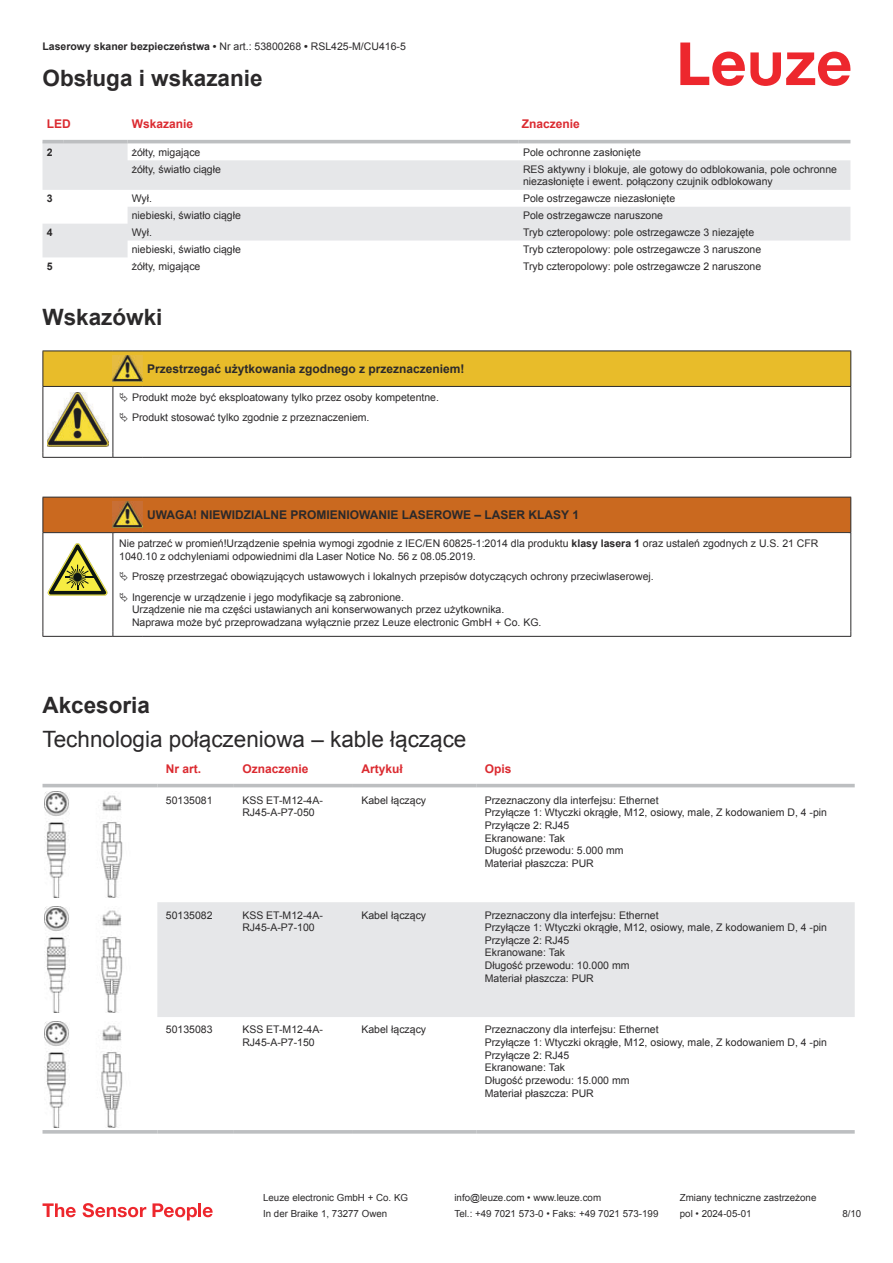
<style>
.page{position:relative;width:893px;height:1263px;background:#fff}
.page>*{position:absolute;margin:0;border:0;box-sizing:border-box;transform-origin:0 0}
.t1{font:22.5px "Arial";color:#2b292a}
.t2{font:700 22.5px "Arial";color:#2b292a}
.t3{font:700 12px "Arial";color:#2b292a}
.t4{font:700 12px "Arial";color:#db2a30}
.t5{font:10.5px/12.6px "Arial";color:#2b292a}
.t6{font:700 10.5px "Arial";color:#2b292a}
.t7{font:9.75px "Arial";color:#2b292a}
.s1{font-weight:700}
</style>
<div class="page">
<svg style="left:680px;top:43px;width:170px;height:43px"></svg>
<svg style="left:43px;top:143px;width:807px;height:114px;fill:#e6e7e9"></svg>
<hr style="left:43px;top:140px;width:21px;height:3px;background:#bdbfc1">
<hr style="left:64px;top:140px;width:64px;height:3px;background:#bdbfc1">
<hr style="left:128px;top:140px;width:391px;height:3px;background:#bdbfc1">
<hr style="left:519px;top:140px;width:331px;height:3px;background:#bdbfc1">
<svg style="left:43px;top:783px;width:812px;height:345px"></svg>
<div style="left:157px;top:902px;width:698px;height:115px;background:#e6e7e9"></div>
<hr style="left:43px;top:784px;width:114px;height:3px;background:#bdbfc1">
<hr style="left:157px;top:784px;width:77px;height:3px;background:#bdbfc1">
<hr style="left:234px;top:784px;width:119px;height:3px;background:#bdbfc1">
<hr style="left:353px;top:784px;width:123px;height:3px;background:#bdbfc1">
<hr style="left:476px;top:784px;width:379px;height:3px;background:#bdbfc1">
<svg style="left:43px;top:1130px;width:114px;height:4px"></svg>
<svg style="left:157px;top:1130px;width:77px;height:4px"></svg>
<svg style="left:234px;top:1130px;width:119px;height:4px"></svg>
<svg style="left:353px;top:1130px;width:123px;height:4px"></svg>
<svg style="left:476px;top:1130px;width:379px;height:4px;background:#c3c5c7"></svg>
<img style="left:45px;top:792px;width:93px;height:106px">
<img style="left:45px;top:906px;width:93px;height:107px">
<img style="left:45px;top:1021px;width:93px;height:106px">
<svg style="left:43px;top:1203px;width:33px;height:14px"></svg>
<svg style="left:83px;top:1203px;width:63px;height:14px"></svg>
<svg style="left:153px;top:1203px;width:44px;height:17px"></svg>
<hr style="left:198px;top:1203px;width:3px;height:14px;background:#ed272d">
<svg style="left:203px;top:1207px;width:10px;height:10px"></svg>
<svg style="left:44px;top:428px;width:806px;height:29px"></svg>
<hr style="left:43px;top:387px;width:1px;height:66px;background:#2b292a">
<hr style="left:113px;top:387px;width:1px;height:66px;background:#2b292a">
<hr style="left:850px;top:387px;width:1px;height:66px;background:#2b292a">
<hr style="left:43px;top:457px;width:70px;height:1px;background:#2b292a">
<hr style="left:113px;top:457px;width:30px;height:1px;background:#2b292a">
<hr style="left:143px;top:457px;width:708px;height:1px;background:#2b292a">
<img style="left:47px;top:428px;width:61px;height:19px">
<div style="left:44px;top:498px;width:806px;height:34px;background:#ca691f"></div>
<svg style="left:44px;top:533px;width:806px;height:103px"></svg>
<hr style="left:43px;top:497px;width:70px;height:1px;background:#2b292a">
<hr style="left:43px;top:497px;width:1px;height:35px;background:#2b292a">
<hr style="left:43px;top:532px;width:70px;height:1px;background:#2b292a">
<hr style="left:113px;top:497px;width:30px;height:1px;background:#2b292a">
<hr style="left:113px;top:532px;width:30px;height:1px;background:#2b292a">
<hr style="left:143px;top:497px;width:708px;height:1px;background:#2b292a">
<hr style="left:850px;top:497px;width:1px;height:35px;background:#2b292a">
<hr style="left:143px;top:532px;width:708px;height:1px;background:#2b292a">
<hr style="left:43px;top:533px;width:1px;height:99px;background:#2b292a">
<hr style="left:113px;top:533px;width:1px;height:99px;background:#2b292a">
<hr style="left:850px;top:533px;width:1px;height:99px;background:#2b292a">
<hr style="left:43px;top:636px;width:70px;height:1px;background:#2b292a">
<hr style="left:113px;top:636px;width:30px;height:1px;background:#2b292a">
<hr style="left:143px;top:636px;width:708px;height:1px;background:#2b292a">
<img style="left:113px;top:501px;width:30px;height:27px">
<svg style="left:47px;top:543px;width:60px;height:53px"></svg>
<svg style="left:115px;top:533px;width:734px;height:99px"></svg>
<svg style="left:43px;top:351px;width:808px;height:77px"></svg>
<svg style="left:120px;top:572px;width:8px;height:9px"></svg>
<svg style="left:120px;top:592px;width:8px;height:9px"></svg>
<p class="t5" style="left:43px;top:41px;width:365px"><span class="s1">Laserowy skaner bezpieczeństwa •</span> Nr art.: 53800268 <span class="s1">•</span> RSL425-M/CU416-5</p>
<h1 class="t2" style="left:43px;top:63px;width:222px">Obsługa i wskazanie</h1>
<p class="t4" style="left:47px;top:119px;width:25px">LED</p>
<p class="t4" style="left:132px;top:119px;width:63px">Wskazanie</p>
<p class="t4" style="left:522px;top:119px;width:60px">Znaczenie</p>
<p class="t6" style="left:47px;top:145px;width:7px">2</p>
<p class="t5" style="left:132px;top:146px;width:70px">żółty, migające</p>
<p class="t5" style="left:523px;top:146px;width:119px">Pole ochronne zasłonięte</p>
<p class="t5" style="left:132px;top:162px;width:91px">żółty, światło ciągłe</p>
<p class="t5" style="left:523px;top:162px;width:315px">RES aktywny i blokuje, ale gotowy do odblokowania, pole ochronne niezasłonięte i ewent. połączony czujnik odblokowany</p>
<p class="t6" style="left:47px;top:191px;width:7px">3</p>
<p class="t5" style="left:132px;top:192px;width:22px">Wył.</p>
<p class="t5" style="left:523px;top:192px;width:154px">Pole ostrzegawcze niezasłonięte</p>
<p class="t5" style="left:132px;top:209px;width:111px">niebieski, światło ciągłe</p>
<p class="t5" style="left:523px;top:209px;width:142px">Pole ostrzegawcze naruszone</p>
<p class="t6" style="left:47px;top:228px;width:7px">4</p>
<p class="t5" style="left:132px;top:226px;width:22px">Wył.</p>
<p class="t5" style="left:523px;top:226px;width:233px">Tryb czteropolowy: pole ostrzegawcze 3 niezajęte</p>
<p class="t5" style="left:132px;top:243px;width:111px">niebieski, światło ciągłe</p>
<p class="t5" style="left:523px;top:243px;width:240px">Tryb czteropolowy: pole ostrzegawcze 3 naruszone</p>
<p class="t6" style="left:47px;top:262px;width:7px">5</p>
<p class="t5" style="left:132px;top:260px;width:70px">żółty, migające</p>
<p class="t5" style="left:523px;top:260px;width:240px">Tryb czteropolowy: pole ostrzegawcze 2 naruszone</p>
<h1 class="t2" style="left:43px;top:308px;width:122px">Wskazówki</h1>
<p class="t3" style="left:147px;top:360px;width:319px">Przestrzegać użytkowania zgodnego z przeznaczeniem!</p>
<p class="t5" style="left:132px;top:387px;width:308px;line-height:20.2px">Produkt może być eksploatowany tylko przez osoby kompetentne.<br>Produkt stosować tylko zgodnie z przeznaczeniem.</p>
<p class="t3" style="left:147px;top:506px;width:433px">UWAGA! NIEWIDZIALNE PROMIENIOWANIE LASEROWE – LASER KLASY 1</p>
<p class="t5" style="left:119px;top:537px;width:701px">Nie patrzeć w promień!Urządzenie spełnia wymogi zgodnie z IEC/EN 60825-1:2014 dla produktu <span class="s1">klasy lasera 1</span> oraz ustaleń zgodnych z U.S. 21 CFR<br>1040.10 z odchyleniami odpowiednimi dla Laser Notice No. 56 z 08.05.2019.</p>
<p class="t5" style="left:132px;top:566px;width:523px;line-height:20.2px">Proszę przestrzegać obowiązujących ustawowych i lokalnych przepisów dotyczących ochrony przeciwlaserowej.<br>Ingerencje w urządzenie i jego modyfikacje są zabronione.</p>
<p class="t5" style="left:132px;top:603px;width:411px">Urządzenie nie ma części ustawianych ani konserwowanych przez użytkownika.<br>Naprawa może być przeprowadzana wyłącznie przez Leuze electronic GmbH + Co. KG.</p>
<h1 class="t2" style="left:43px;top:697px;width:109px">Akcesoria</h1>
<h1 class="t1" style="left:43px;top:723px;width:425px">Technologia połączeniowa – kable łączące</h1>
<p class="t4" style="left:166px;top:760px;width:37px">Nr art.</p>
<p class="t4" style="left:242px;top:764px;width:68px">Oznaczenie</p>
<p class="t4" style="left:361px;top:760px;width:43px">Artykuł</p>
<p class="t4" style="left:485px;top:764px;width:28px">Opis</p>
<p class="t5" style="left:166px;top:795px;width:48px">50135081</p>
<p class="t5" style="left:242px;top:794px;width:82px">KSS ET-M12-4A-<br>RJ45-A-P7-050</p>
<p class="t5" style="left:361px;top:794px;width:66px">Kabel łączący</p>
<p class="t5" style="left:485px;top:794px;width:344px">Przeznaczony dla interfejsu: Ethernet<br>Przyłącze 1: Wtyczki okrągłe, M12, osiowy, male, Z kodowaniem D, 4 -pin<br>Przyłącze 2: RJ45<br>Ekranowane: Tak<br>Długość przewodu: 5.000 mm<br>Materiał płaszcza: PUR</p>
<p class="t5" style="left:166px;top:910px;width:48px">50135082</p>
<p class="t5" style="left:242px;top:908px;width:82px">KSS ET-M12-4A-<br>RJ45-A-P7-100</p>
<p class="t5" style="left:361px;top:908px;width:66px">Kabel łączący</p>
<p class="t5" style="left:485px;top:908px;width:344px">Przeznaczony dla interfejsu: Ethernet<br>Przyłącze 1: Wtyczki okrągłe, M12, osiowy, male, Z kodowaniem D, 4 -pin<br>Przyłącze 2: RJ45<br>Ekranowane: Tak<br>Długość przewodu: 10.000 mm<br>Materiał płaszcza: PUR</p>
<p class="t5" style="left:166px;top:1024px;width:48px">50135083</p>
<p class="t5" style="left:242px;top:1023px;width:82px">KSS ET-M12-4A-<br>RJ45-A-P7-150</p>
<p class="t5" style="left:361px;top:1023px;width:66px">Kabel łączący</p>
<p class="t5" style="left:485px;top:1023px;width:344px">Przeznaczony dla interfejsu: Ethernet<br>Przyłącze 1: Wtyczki okrągłe, M12, osiowy, male, Z kodowaniem D, 4 -pin<br>Przyłącze 2: RJ45<br>Ekranowane: Tak<br>Długość przewodu: 15.000 mm<br>Materiał płaszcza: PUR</p>
<p class="t7" style="left:263px;top:1191px;width:146px">Leuze electronic GmbH + Co. KG</p>
<p class="t7" style="left:454px;top:1191px;width:148px">info@leuze.com • www.leuze.com</p>
<p class="t7" style="left:680px;top:1191px;width:138px">Zmiany techniczne zastrzeżone</p>
<p class="t7" style="left:263px;top:1210px;width:126px">In der Braike 1, 73277 Owen</p>
<p class="t7" style="left:454px;top:1207px;width:205px">Tel.: +49 7021 573-0 • Faks: +49 7021 573-199</p>
<p class="t7" style="left:680px;top:1207px;width:73px">pol • 2024-05-01</p>
<p class="t7" style="left:842px;top:1210px;width:20px">8 /10</p>
</div>
